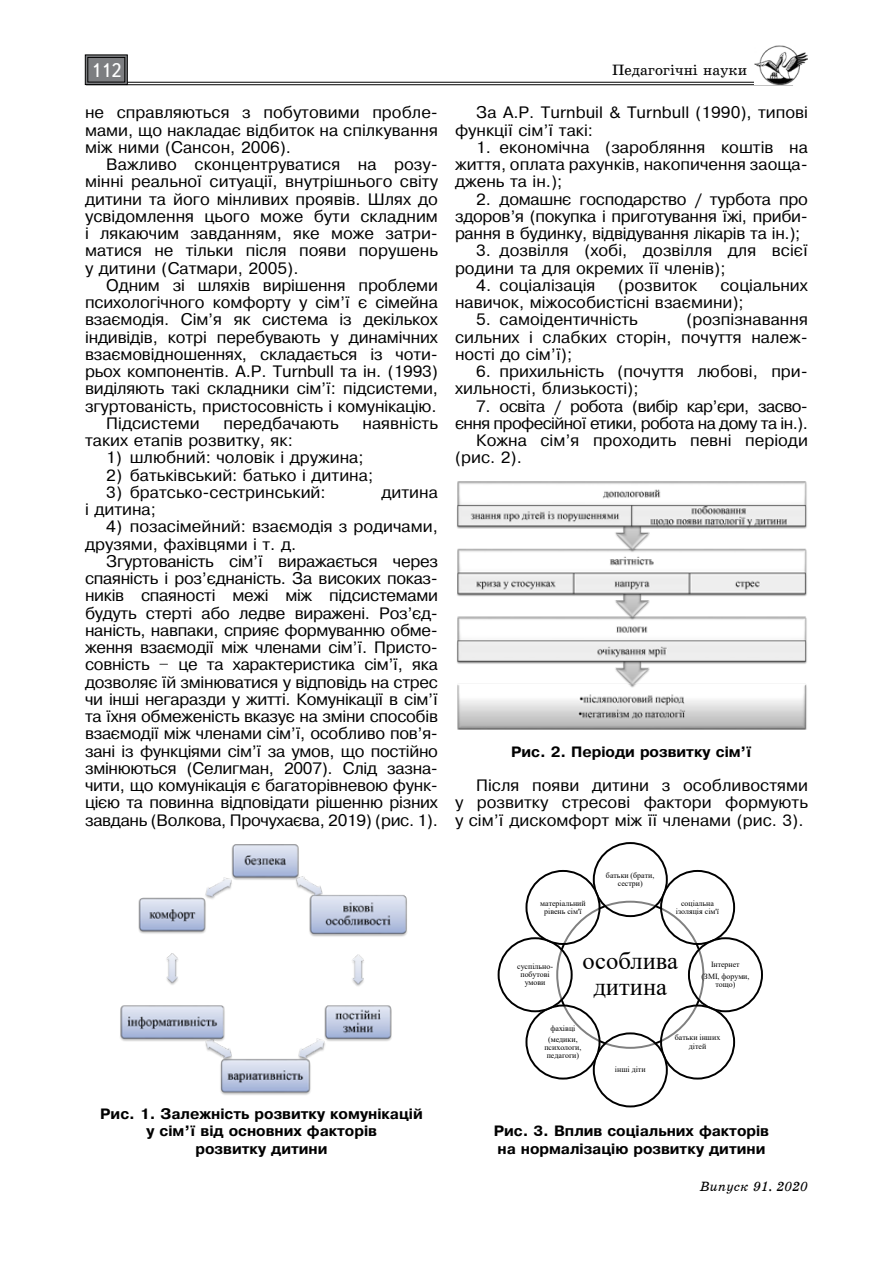
<style>
.page{position:relative;width:893px;height:1263px;background:#fff}
.page>*{position:absolute;margin:0;border:0;box-sizing:border-box;transform-origin:0 0}
.t1{font:24.6px/25.5px "Times New Roman";color:#000;text-align:center}
.t2{font:19.5px "Ukrainian Text";color:#fff}
.t3{font:15.75px/17.2px "Ukrainian Pragmatica";color:#000;text-align:justify}
.t4{font:15.75px "Ukrainian Pragmatica";letter-spacing:-.04em;color:#000}
.t5{font:15px "Ukrainian School";color:#000}
.t6{font:700 14.25px/17.2px "Ukrainian Pragmatica";color:#000;text-align:center}
.t7{font:italic 13.5px "Ukrainian School";color:#000}
.t8{font:7.95px/8.1px "Times New Roman";color:#000;text-align:center}
</style>
<div class="page">
<hr style="left:86px;top:82px;width:707px;height:1px;background:#000">
<hr style="left:86px;top:84px;width:707px;height:1px;background:#000">
<svg style="left:85px;top:54px;width:43px;height:31px"></svg>
<div style="left:88px;top:57px;width:37px;height:25px;border:1px solid #000"></div>
<img style="left:755px;top:45px;width:53px;height:40px">
<img style="left:120px;top:844px;width:287px;height:251px">
<img style="left:457px;top:481px;width:350px;height:248px">
<svg style="left:593px;top:843px;width:75px;height:74px"></svg>
<div style="left:661px;top:871px;width:73px;height:73px;background:#fff;border-radius:50%"></div>
<div style="left:660px;top:870px;width:75px;height:75px;border:2px solid #000;border-radius:50%"></div>
<div style="left:689px;top:938px;width:73px;height:73px;background:#fff;border-radius:50%"></div>
<div style="left:688px;top:937px;width:75px;height:75px;border:2px solid #000;border-radius:50%"></div>
<div style="left:661px;top:1005px;width:73px;height:73px;background:#fff;border-radius:50%"></div>
<div style="left:660px;top:1004px;width:75px;height:75px;border:2px solid #000;border-radius:50%"></div>
<div style="left:594px;top:1033px;width:73px;height:73px;background:#fff;border-radius:50%"></div>
<div style="left:593px;top:1032px;width:75px;height:75px;border:2px solid #000;border-radius:50%"></div>
<div style="left:526px;top:1005px;width:73px;height:73px;background:#fff;border-radius:50%"></div>
<div style="left:525px;top:1004px;width:75px;height:75px;border:2px solid #000;border-radius:50%"></div>
<div style="left:499px;top:938px;width:73px;height:73px;background:#fff;border-radius:50%"></div>
<div style="left:498px;top:937px;width:75px;height:75px;border:2px solid #000;border-radius:50%"></div>
<div style="left:526px;top:871px;width:73px;height:73px;background:#fff;border-radius:50%"></div>
<div style="left:525px;top:870px;width:75px;height:75px;border:2px solid #000;border-radius:50%"></div>
<p class="t2" style="left:91px;top:60px;width:32px">112</p>
<p class="t5" style="left:612px;top:62px;width:137px">Педагогічні науки</p>
<p class="t3" style="left:85px;top:104px;width:354px">не справляються з побутовими пробле&shy;мами, що накладає відбиток на спілкування між ними (Сансон, 2006).</p>
<p class="t3" style="left:85px;top:156px;width:354px;text-indent:21px">Важливо сконцентруватися на розу&shy;мінні реальної ситуації, внутрішнього світу дитини та його мінливих проявів. Шлях до усвідомлення цього може бути складним і лякаючим завданням, яке може затри&shy;матися не тільки після появи порушень у дитини (Сатмари, 2005).</p>
<p class="t3" style="left:106px;top:277px;width:333px">Одним зі шляхів вирішення проблеми</p>
<p class="t3" style="left:85px;top:294px;width:354px">психологічного комфорту у сім’ї є сімейна</p>
<p class="t3" style="left:85px;top:311px;width:354px">взаємодія. Сім’я як система із декількох</p>
<p class="t3" style="left:85px;top:328px;width:354px">індивідів, котрі перебувають у динамічних</p>
<p class="t3" style="left:85px;top:346px;width:354px">взаємовідношеннях, складається із чоти-</p>
<p class="t3" style="left:85px;top:363px;width:354px">рьох компонентів. A.P. Turnbull та ін. (1993)</p>
<p class="t3" style="left:85px;top:380px;width:354px">виділяють такі складники сім’ї: підсистеми,</p>
<p class="t3" style="left:85px;top:397px;width:353px">згуртованість, пристосовність і комунікацію.</p>
<p class="t3" style="left:106px;top:415px;width:95px">Підсистеми</p>
<p class="t3" style="left:223px;top:415px;width:117px">передбачають</p>
<p class="t3" style="left:362px;top:415px;width:77px">наявність</p>
<p class="t3" style="left:85px;top:432px;width:209px">таких етапів розвитку, як:</p>
<p class="t3" style="left:106px;top:449px;width:259px">1) шлюбний: чоловік і дружина;</p>
<p class="t3" style="left:106px;top:466px;width:268px">2) батьківський: батько і дитина;</p>
<p class="t3" style="left:106px;top:484px;width:221px">3) братсько-сестринський:</p>
<p class="t3" style="left:381px;top:484px;width:58px">дитина</p>
<p class="t3" style="left:85px;top:501px;width:73px">і дитина;</p>
<p class="t3" style="left:85px;top:518px;width:354px;text-indent:21px">4) позасімейний: взаємодія з родичами, друзями, фахівцями і т. д.</p>
<p class="t3" style="left:85px;top:553px;width:354px;text-indent:21px">Згуртованість сім’ї виражається через спаяність і роз’єднаність. За високих показ&shy;ників спаяності межі між підсистемами будуть стерті або ледве виражені. Роз’єд&shy;наність, навпаки, сприяє формуванню обме&shy;ження взаємодії між членами сім’ї. Присто&shy;совність – це та характеристика сім’ї, яка дозволяє їй змінюватися у відповідь на стрес чи інші негаразди у житті. Комунікації в сім’ї та їхня обмеженість вказує на зміни способів взаємодії між членами сім’ї, особливо пов’я&shy;зані із функціями сім’ї за умов, що постійно змінюються (Селигман, 2007). Слід зазна&shy;чити, що комунікація є багаторівневою функ&shy;цією та повинна відповідати рішенню різних завдань (Волкова, Прочухаєва, 2019) (рис. 1).</p>
<p class="t3" style="left:455px;top:104px;width:354px;text-indent:21px">За A.P. Turnbuil &amp; Turnbull (1990), типові функції сім’ї такі:</p>
<p class="t3" style="left:455px;top:139px;width:354px;text-indent:21px">1. економічна (заробляння коштів на життя, оплата рахунків, накопичення заоща&shy;джень та ін.);</p>
<p class="t3" style="left:455px;top:190px;width:354px;text-indent:21px">2. домашнє господарство / турбота про здоров’я (покупка і приготування їжі, приби&shy;рання в будинку, відвідування лікарів та ін.);</p>
<p class="t3" style="left:455px;top:242px;width:354px;text-indent:21px">3. дозвілля (хобі, дозвілля для всієї родини та для окремих її членів);</p>
<p class="t3" style="left:476px;top:277px;width:121px">4. соціалізація</p>
<p class="t3" style="left:618px;top:277px;width:81px">(розвиток</p>
<p class="t3" style="left:455px;top:277px;width:354px;text-indent:265px">соціальних навичок, міжособистісні взаємини);</p>
<p class="t3" style="left:476px;top:311px;width:163px">5. самоідентичність</p>
<p class="t3" style="left:455px;top:311px;width:354px;text-indent:231px">(розпізнавання сильних і слабких сторін, почуття належ&shy;ності до сім’ї);</p>
<p class="t3" style="left:455px;top:363px;width:354px;text-indent:21px">6. прихильність (почуття любові, при&shy;хильності, близькості);</p>
<p class="t4" style="left:476px;top:397px;width:333px">7. освіта / робота (вибір кар’єри, засво-</p>
<p class="t4" style="left:455px;top:414px;width:354px">єння професійної етики, робота на дому та ін.).</p>
<p class="t3" style="left:476px;top:432px;width:333px">Кожна сім’я проходить певні періоди</p>
<p class="t3" style="left:455px;top:449px;width:68px">(рис. 2).</p>
<p class="t6" style="left:511px;top:743px;width:242px">Рис. 2. Періоди розвитку сім’ї</p>
<p class="t3" style="left:455px;top:777px;width:354px;text-indent:21px">Після появи дитини з особливостями у розвитку стресові фактори формують у сім’ї дискомфорт між її членами (рис. 3).</p>
<p class="t6" style="left:100px;top:1105px;width:324px">Рис. 1. Залежність розвитку комунікацій у сім’ї від основних факторів<br>розвитку дитини</p>
<p class="t8" style="left:540px;top:899px;width:47px">матеріальний рівень сім'ї</p>
<p class="t8" style="left:606px;top:871px;width:50px">батьки (брати, сестри)</p>
<p class="t8" style="left:676px;top:899px;width:45px">соціальна ізоляція сім'ї</p>
<p class="t8" style="left:517px;top:962px;width:37px">суспільно&shy;побутові умови</p>
<h1 class="t1" style="left:582px;top:948px;width:97px">особлива дитина</h1>
<p class="t8" style="left:701px;top:959px;width:50px;line-height:11.2px">Інтернет (ЗМІ, форуми,</p>
<p class="t8" style="left:715px;top:980px;width:22px">тощо)</p>
<p class="t8" style="left:548px;top:1022px;width:31px;line-height:11.2px;text-align:left">фахівці (медики,</p>
<p class="t8" style="left:544px;top:1043px;width:39px;text-align:left">психологи, педагоги)</p>
<p class="t8" style="left:615px;top:1065px;width:32px">інші діти</p>
<p class="t8" style="left:675px;top:1033px;width:47px">батьки інших дітей</p>
<p class="t6" style="left:494px;top:1122px;width:277px;text-align:left">Рис. 3. Вплив соціальних факторів на нормалізацію розвитку дитини</p>
<p class="t7" style="left:700px;top:1179px;width:110px">Випуск 91. 2020</p>
</div>
